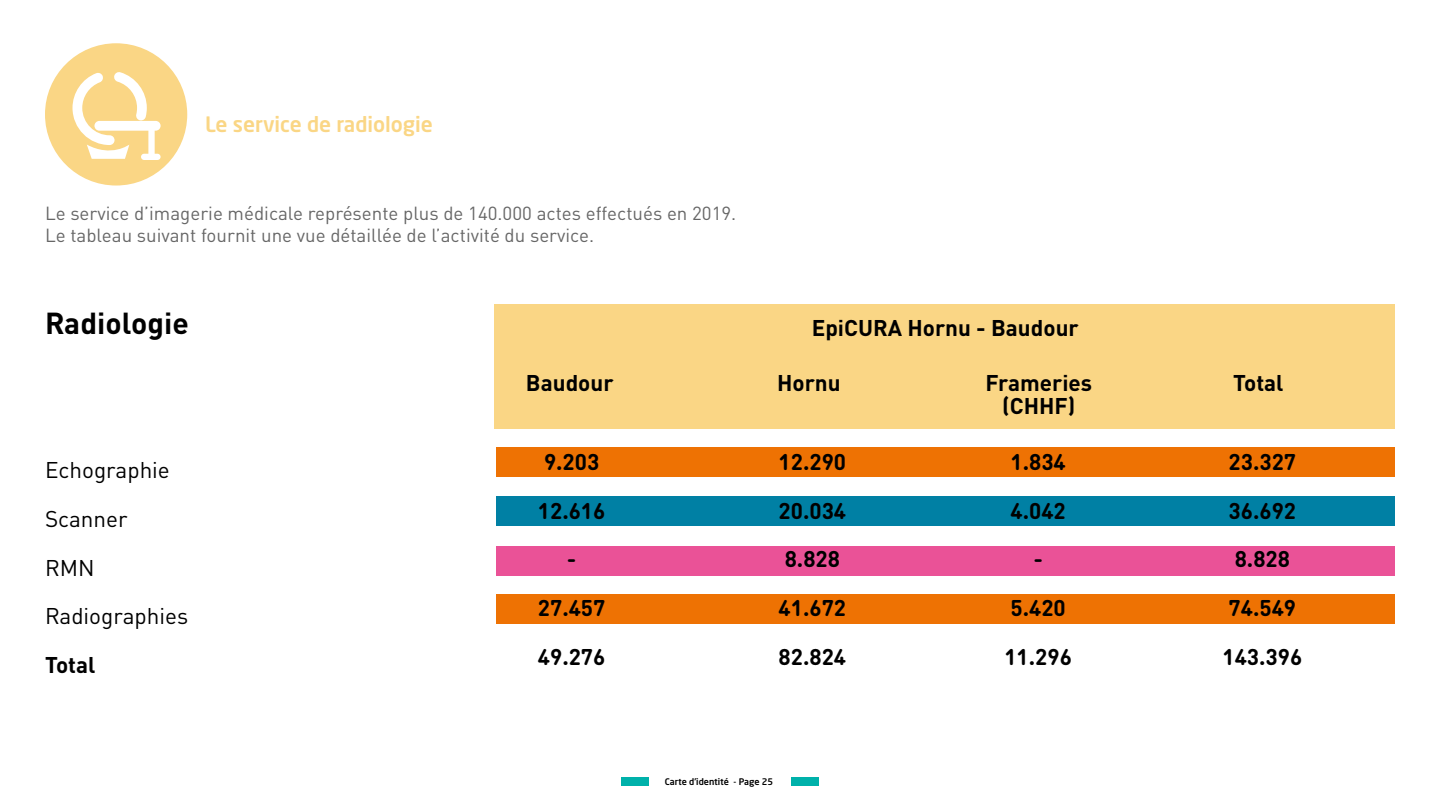
<style>
.page{position:relative;width:1440px;height:810px;background:#fff}
.page>*{position:absolute;margin:0;border:0;box-sizing:border-box;transform-origin:0 0}
.t1{font:700 30px "DIN Pro";color:#000}
.t2{font:700 22.5px "DIN Round Pro";color:#000}
.t3{font:700 22.5px/22.5px "DIN Pro";color:#000;text-align:center}
.t4{font:22.5px/48.8px "DIN Pro";color:#000}
.t5{font:21px "Neo Sans Std Medium TR";color:#fad685}
.t6{font:18.75px/22.5px "DIN Pro";color:#000}
.t7{font:9px "Neo Sans Std Medium TR";color:#000}
</style>
<div class="page">
<div style="left:621px;top:777px;width:28px;height:9px;background:#00b1aa"></div>
<div style="left:791px;top:777px;width:28px;height:9px;background:#00b1aa"></div>
<div style="left:497px;top:447px;width:898px;height:29px;background:#ee7203"></div>
<div style="left:497px;top:594px;width:898px;height:29px;background:#ee7203"></div>
<div style="left:497px;top:497px;width:898px;height:29px;background:#0080a4"></div>
<div style="left:497px;top:546px;width:898px;height:29px;background:#ea5297"></div>
<div style="left:495px;top:305px;width:900px;height:124px;background:#fad685"></div>
<div style="left:45px;top:43px;width:142px;height:143px;background:#fad685;border-radius:50%"></div>
<svg style="left:73px;top:72px;width:88px;height:88px"></svg>
<p class="t5" style="left:205px;top:111px;width:229px">Le service de radiologie</p>
<p class="t6" style="left:45px;top:200px;width:693px">Le service d’imagerie médicale représente plus de 140.000 actes effectués en 2019.<br>Le tableau suivant fournit une vue détaillée de l’activité du service.</p>
<h1 class="t1" style="left:45px;top:298px;width:145px">Radiologie</h1>
<p class="t3" style="left:812px;top:314px;width:269px">EpiCURA Hornu - Baudour</p>
<p class="t4" style="left:45px;top:443px;width:145px">Echographie<br>Scanner<br>RMN<br>Radiographies</p>
<p class="t3" style="left:45px;top:651px;width:52px">Total</p>
<p class="t3" style="left:526px;top:369px;width:89px">Baudour</p>
<p class="t3" style="left:777px;top:369px;width:65px">Hornu</p>
<p class="t3" style="left:986px;top:369px;width:108px">Frameries (CHHF)</p>
<p class="t3" style="left:1233px;top:369px;width:52px">Total</p>
<p class="t2" style="left:544px;top:446px;width:57px">9.203</p>
<p class="t2" style="left:779px;top:446px;width:69px">12.290</p>
<p class="t2" style="left:1011px;top:446px;width:57px">1.834</p>
<p class="t2" style="left:1229px;top:446px;width:69px">23.327</p>
<p class="t2" style="left:538px;top:495px;width:69px">12.616</p>
<p class="t2" style="left:779px;top:495px;width:69px">20.034</p>
<p class="t2" style="left:1011px;top:495px;width:57px">4.042</p>
<p class="t2" style="left:1229px;top:495px;width:69px">36.692</p>
<p class="t2" style="left:567px;top:544px;width:11px">-</p>
<p class="t2" style="left:785px;top:544px;width:57px">8.828</p>
<p class="t2" style="left:1033px;top:544px;width:11px">-</p>
<p class="t2" style="left:1235px;top:544px;width:57px">8.828</p>
<p class="t2" style="left:538px;top:592px;width:69px">27.457</p>
<p class="t2" style="left:779px;top:592px;width:69px">41.672</p>
<p class="t2" style="left:1011px;top:592px;width:57px">5.420</p>
<p class="t2" style="left:1229px;top:592px;width:69px">74.549</p>
<p class="t2" style="left:538px;top:641px;width:69px">49.276</p>
<p class="t2" style="left:779px;top:641px;width:69px">82.824</p>
<p class="t2" style="left:1004px;top:641px;width:69px">11.296</p>
<p class="t2" style="left:1223px;top:641px;width:81px">143.396</p>
<p class="t7" style="left:665px;top:776px;width:110px">Carte d’identité - Page 25</p>
</div>
